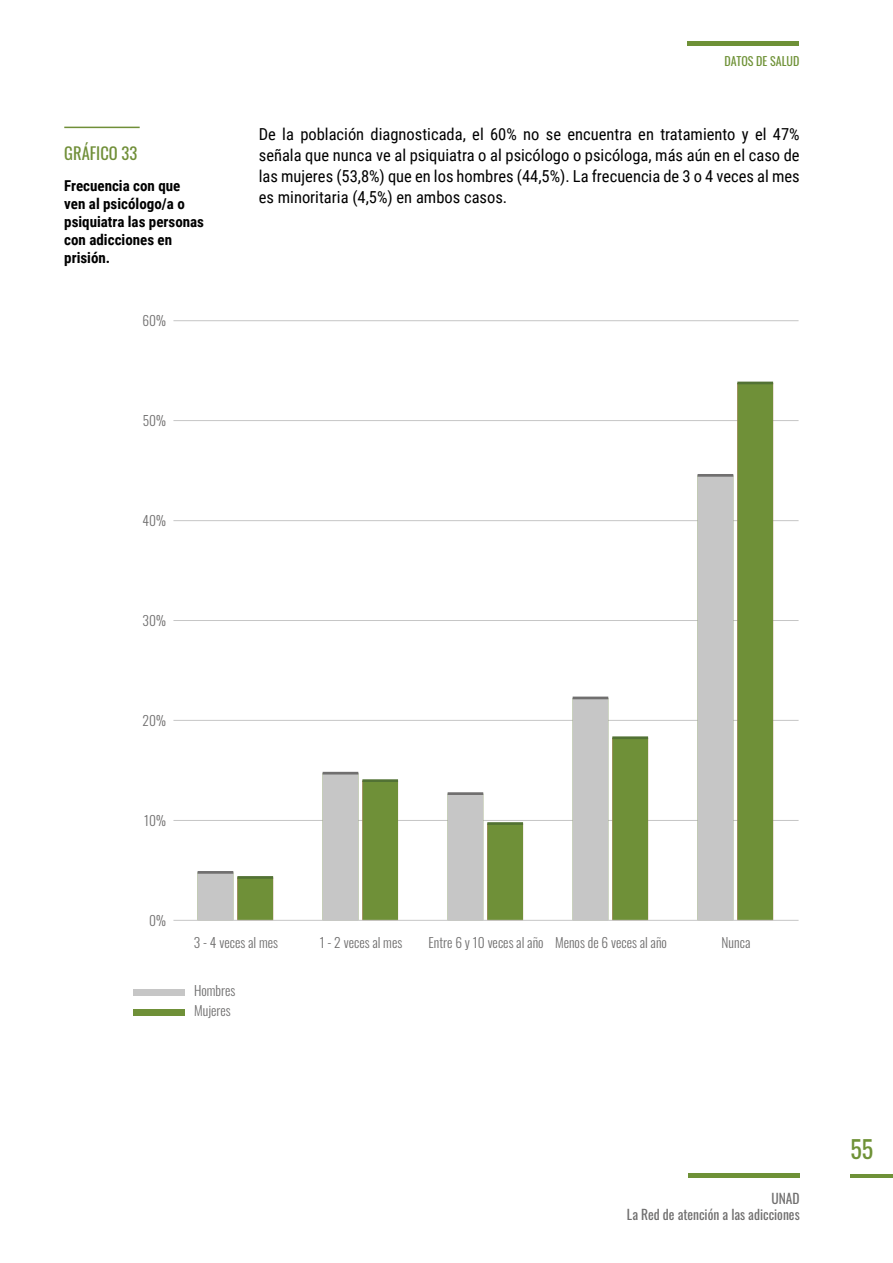
<style>
.page{position:relative;width:893px;height:1263px;background:#fff}
.page>*{position:absolute;margin:0;border:0;box-sizing:border-box;transform-origin:0 0}
.t1{font:24px "Oswald";color:#6f9237}
.t2{font:16.5px/21px "Roboto Condensed";color:#000;text-align:justify}
.TITULOS-GRAFICOS{font:16.5px "Oswald";color:#708f38}
.TITULOS-GRAFICOS-2{font:700 15px/18px "Roboto Condensed";color:#000}
.t3{font:300 13.5px/20px "Oswald";color:#706f6f}
.t4{font:13.5px/16.2px "Oswald";color:#706f6f;text-align:right}
.t5{font:12px "Oswald";color:#6f9237}
</style>
<div class="page">
<hr style="left:850px;top:1174px;width:43px;height:3px;background:#6e9137">
<hr style="left:688px;top:1174px;width:112px;height:4px;background:#6e9137">
<hr style="left:687px;top:42px;width:112px;height:4px;background:#6e9137">
<hr style="left:64px;top:127px;width:76px;height:1px;background:#708f38">
<div style="left:134px;top:989px;width:51px;height:7px;background:#c6c6c6"></div>
<div style="left:134px;top:1009px;width:51px;height:7px;background:#6f9038"></div>
<hr style="left:173px;top:320px;width:626px;height:1px;background:#c6c6c6">
<hr style="left:173px;top:420px;width:626px;height:1px;background:#c6c6c6">
<hr style="left:173px;top:520px;width:626px;height:1px;background:#c6c6c6">
<hr style="left:173px;top:620px;width:626px;height:1px;background:#c6c6c6">
<hr style="left:173px;top:720px;width:626px;height:1px;background:#c6c6c6">
<hr style="left:173px;top:820px;width:626px;height:1px;background:#c6c6c6">
<div style="left:198px;top:871px;width:36px;height:49px;background:#c6c6c6"></div>
<svg style="left:237px;top:384px;width:536px;height:536px"></svg>
<hr style="left:173px;top:920px;width:626px;height:1px;background:#c6c6c6">
<hr style="left:198px;top:871px;width:35px;height:3px;background:#706f6f">
<hr style="left:323px;top:772px;width:35px;height:2px;background:#706f6f">
<hr style="left:448px;top:792px;width:35px;height:3px;background:#706f6f">
<hr style="left:573px;top:697px;width:35px;height:2px;background:#706f6f">
<hr style="left:697px;top:474px;width:36px;height:3px;background:#706f6f">
<hr style="left:737px;top:382px;width:36px;height:2px;background:#527234">
<hr style="left:612px;top:736px;width:36px;height:3px;background:#527234">
<hr style="left:487px;top:822px;width:36px;height:3px;background:#527234">
<hr style="left:362px;top:779px;width:36px;height:3px;background:#527234">
<hr style="left:237px;top:876px;width:36px;height:3px;background:#527234">
<p class="TITULOS-GRAFICOS" style="left:64px;top:138px;width:74px">GRÁFICO 33</p>
<p class="TITULOS-GRAFICOS-2" style="left:64px;top:176px;width:141px">Frecuencia con que ven al psicólogo/a o psiquiatra las personas con adicciones en prisión.</p>
<p class="t3" style="left:142px;top:310px;width:25px">60%</p>
<p class="t3" style="left:143px;top:409px;width:25px">50%</p>
<p class="t3" style="left:142px;top:509px;width:25px">40%</p>
<p class="t3" style="left:143px;top:609px;width:25px">30%</p>
<p class="t3" style="left:143px;top:709px;width:25px">20%</p>
<p class="t3" style="left:144px;top:809px;width:23px">10%</p>
<p class="t3" style="left:149px;top:909px;width:18px">0%</p>
<p class="t5" style="left:725px;top:50px;width:76px">DATOS DE SALUD</p>
<p class="t2" style="left:259px;top:123px;width:542px">De la población diagnosticada, el 60% no se encuentra en tratamiento y el 47% señala que nunca ve al psiquiatra o al psicólogo o psicóloga, más aún en el caso de las mujeres (53,8%) que en los hombres (44,5%). La frecuencia de 3 o 4 veces al mes es minoritaria (4,5%) en ambos casos.</p>
<p class="t3" style="left:194px;top:931px;width:86px">3 - 4 veces al mes</p>
<p class="t3" style="left:320px;top:931px;width:84px">1 - 2 veces al mes</p>
<p class="t3" style="left:428px;top:931px;width:240px">Entre 6 y 10 veces al año Menos de 6 veces al año</p>
<p class="t3" style="left:722px;top:931px;width:30px">Nunca</p>
<p class="t3" style="left:194px;top:979px;width:43px">Hombres<br>Mujeres</p>
<p class="t4" style="left:627px;top:1189px;width:174px">UNAD<br>La Red de atención a las adicciones</p>
<h1 class="t1" style="left:850px;top:1128px;width:24px">55</h1>
</div>
